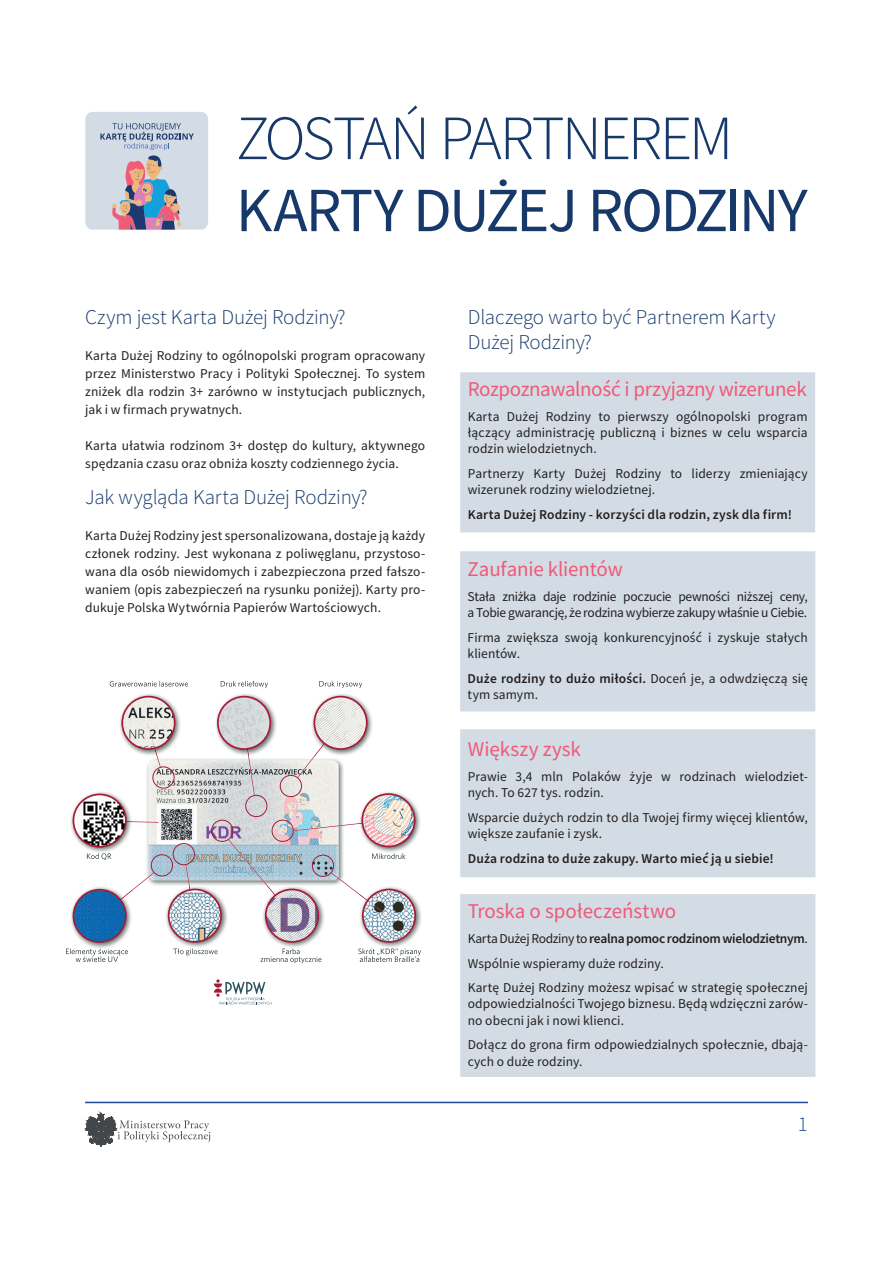
<style>
.page{position:relative;width:893px;height:1263px;background:#fff}
.page>*{position:absolute;margin:0;border:0;box-sizing:border-box;transform-origin:0 0}
.t1{font:63px "Source Sans Pro";letter-spacing:-.04em;color:#17396a}
.t2{font:300 63px "Source Sans Pro";letter-spacing:-.05em;color:#17396a}
.t3{font:300 21px/25.2px "Source Sans Pro";letter-spacing:-.005em;color:#17396a}
.t4{font:21px "Source Sans Pro";letter-spacing:-.01em;color:#f05978}
.t5{font:300 21px "Source Sans Pro";color:#1c4c99}
.t6{font:13.5px/16.2px "Source Sans Pro";letter-spacing:.005em;color:#231f20}
.t7{font:13.5px/16.2px "Source Sans Pro";letter-spacing:-.025em;color:#231f20}
.t8{font:600 13.5px "Source Sans Pro";letter-spacing:.01em;color:#231f20}
.s1{font-weight:600}
</style>
<div class="page">
<hr style="left:85px;top:1102px;width:723px;height:1px;background:#1c4c99">
<svg style="left:86px;top:1113px;width:124px;height:33px"></svg>
<div style="left:85px;top:112px;width:123px;height:118px;background:#d3dce4;border-radius:7px"></div>
<svg style="left:100px;top:123px;width:94px;height:107px"></svg>
<div style="left:460px;top:372px;width:355px;height:161px;background:#d3dce4"></div>
<div style="left:460px;top:551px;width:356px;height:161px;background:#d3dce4"></div>
<div style="left:460px;top:729px;width:356px;height:149px;background:#d3dce4"></div>
<div style="left:460px;top:894px;width:356px;height:183px;background:#d3dce4"></div>
<img style="left:120px;top:694px;width:60px;height:28px">
<div style="left:121px;top:696px;width:54px;height:54px;border:2px solid #a51c37;border-radius:50%"></div>
<img style="left:216px;top:694px;width:60px;height:28px">
<img style="left:218px;top:697px;width:52px;height:25px">
<div style="left:217px;top:696px;width:54px;height:54px;border:2px solid #a51c37;border-radius:50%"></div>
<img style="left:312px;top:694px;width:60px;height:28px">
<div style="left:314px;top:696px;width:54px;height:54px;border:2px solid #a51c37;border-radius:50%"></div>
<img style="left:360px;top:891px;width:61px;height:56px">
<div style="left:362px;top:889px;width:54px;height:54px;border:2px solid #a51c37;border-radius:50%"></div>
<img style="left:166px;top:917px;width:61px;height:30px">
<div style="left:168px;top:889px;width:54px;height:54px;border:2px solid #a51c37;border-radius:50%"></div>
<img style="left:406px;top:796px;width:14px;height:52px">
<img style="left:71px;top:795px;width:16px;height:54px">
<img style="left:73px;top:821px;width:14px;height:26px">
<img style="left:263px;top:917px;width:61px;height:30px">
<div style="left:265px;top:889px;width:54px;height:54px;border:2px solid #a51c37;border-radius:50%"></div>
<svg style="left:110px;top:681px;width:78px;height:5px"></svg>
<svg style="left:221px;top:681px;width:47px;height:7px"></svg>
<svg style="left:319px;top:681px;width:43px;height:7px"></svg>
<svg style="left:87px;top:722px;width:319px;height:195px"></svg>
<svg style="left:358px;top:948px;width:63px;height:14px"></svg>
<svg style="left:173px;top:948px;width:45px;height:7px"></svg>
<svg style="left:260px;top:948px;width:61px;height:15px"></svg>
<svg style="left:66px;top:948px;width:62px;height:14px"></svg>
<img style="left:71px;top:886px;width:62px;height:63px">
<img style="left:105px;top:889px;width:28px;height:28px">
<img style="left:70px;top:948px;width:38px;height:1px">
<img style="left:73px;top:890px;width:53px;height:52px">
<div style="left:73px;top:889px;width:54px;height:54px;border:2px solid #a51c37;border-radius:50%"></div>
<svg style="left:214px;top:979px;width:58px;height:25px"></svg>
<h1 class="t2" style="left:236px;top:100px;width:499px">ZOSTAŃ PARTNEREM</h1>
<h1 class="t1" style="left:236px;top:170px;width:573px">KARTY DUŻEJ RODZINY</h1>
<h2 class="t3" style="left:85px;top:304px;width:262px">Czym jest Karta Dużej Rodziny?</h2>
<p class="t6" style="left:85px;top:346px;width:341px;line-height:18px;text-align:justify">Karta Dużej Rodziny to ogólnopolski program opracowany przez Ministerstwo Pracy i Polityki Społecznej. To system zniżek dla rodzin 3+ zarówno w instytucjach publicznych, jak i w firmach prywatnych.</p>
<p class="t6" style="left:85px;top:436px;width:341px;line-height:18px">Karta ułatwia rodzinom 3+ dostęp do kultury, aktywnego spędzania czasu oraz obniża koszty codziennego życia.</p>
<h2 class="t3" style="left:85px;top:484px;width:284px">Jak wygląda Karta Dużej Rodziny?</h2>
<p class="t6" style="left:85px;top:526px;width:341px;line-height:18px;text-align:justify">Karta Dużej Rodziny jest spersonalizowana, dostaje ją każdy członek rodziny. Jest wykonana z poliwęglanu, przystoso&shy;wana dla osób niewidomych i zabezpieczona przed fałszo&shy;waniem (opis zabezpieczeń na rysunku poniżej). Karty pro&shy;dukuje Polska Wytwórnia Papierów Wartościowych.</p>
<h2 class="t3" style="left:468px;top:304px;width:309px">Dlaczego warto być Partnerem Karty<br>Dużej Rodziny?</h2>
<h2 class="t4" style="left:468px;top:376px;width:340px">Rozpoznawalność i przyjazny wizerunek</h2>
<p class="t6" style="left:468px;top:408px;width:341px;text-align:justify">Karta Dużej Rodziny to pierwszy ogólnopolski program łączący administrację publiczną i biznes w celu wsparcia rodzin wielodzietnych.</p>
<p class="t6" style="left:468px;top:465px;width:341px">Partnerzy Karty Dużej Rodziny to liderzy zmieniający wizerunek rodziny wielodzietnej.</p>
<p class="t8" style="left:468px;top:505px;width:326px">Karta Dużej Rodziny - korzyści dla rodzin, zysk dla firm!</p>
<h2 class="t4" style="left:468px;top:556px;width:157px">Zaufanie klientów</h2>
<p class="t7" style="left:468px;top:588px;width:342px">Stała zniżka daje rodzinie poczucie pewności niższej ceny, a Tobie gwarancję, że rodzina wybierze zakupy właśnie u Ciebie.</p>
<p class="t6" style="left:468px;top:629px;width:342px">Firma zwiększa swoją konkurencyjność i zyskuje stałych klientów.</p>
<p class="t6" style="left:468px;top:670px;width:342px"><span class="s1">Duże rodziny to dużo miłości.</span> Doceń je, a odwdzięczą się tym samym.</p>
<h2 class="t4" style="left:468px;top:736px;width:115px">Większy zysk</h2>
<p class="t6" style="left:468px;top:768px;width:342px">Prawie 3,4 mln Polaków żyje w rodzinach wielodziet&shy;nych. To 627 tys. rodzin.</p>
<p class="t6" style="left:468px;top:809px;width:342px">Wsparcie dużych rodzin to dla Twojej firmy więcej klientów, większe zaufanie i zysk.</p>
<p class="t8" style="left:468px;top:849px;width:308px">Duża rodzina to duże zakupy. Warto mieć ją u siebie!</p>
<h2 class="t4" style="left:468px;top:898px;width:210px">Troska o społeczeństwo</h2>
<p class="t6" style="left:468px;top:926px;width:342px;line-height:24.8px">Karta Dużej Rodziny to <span class="s1">realna pomoc rodzinom wielodzietnym</span>.<br>Wspólnie wspieramy duże rodziny.<br>Kartę Dużej Rodziny możesz wpisać w strategię społecznej</p>
<p class="t6" style="left:468px;top:996px;width:342px">odpowiedzialności Twojego biznesu. Będą wdzięczni zarów&shy;no obecni jak i nowi klienci.</p>
<p class="t6" style="left:468px;top:1037px;width:342px">Dołącz do grona firm odpowiedzialnych społecznie, dbają&shy;cych o duże rodziny.</p>
<h2 class="t5" style="left:798px;top:1111px;width:12px">1</h2>
</div>
